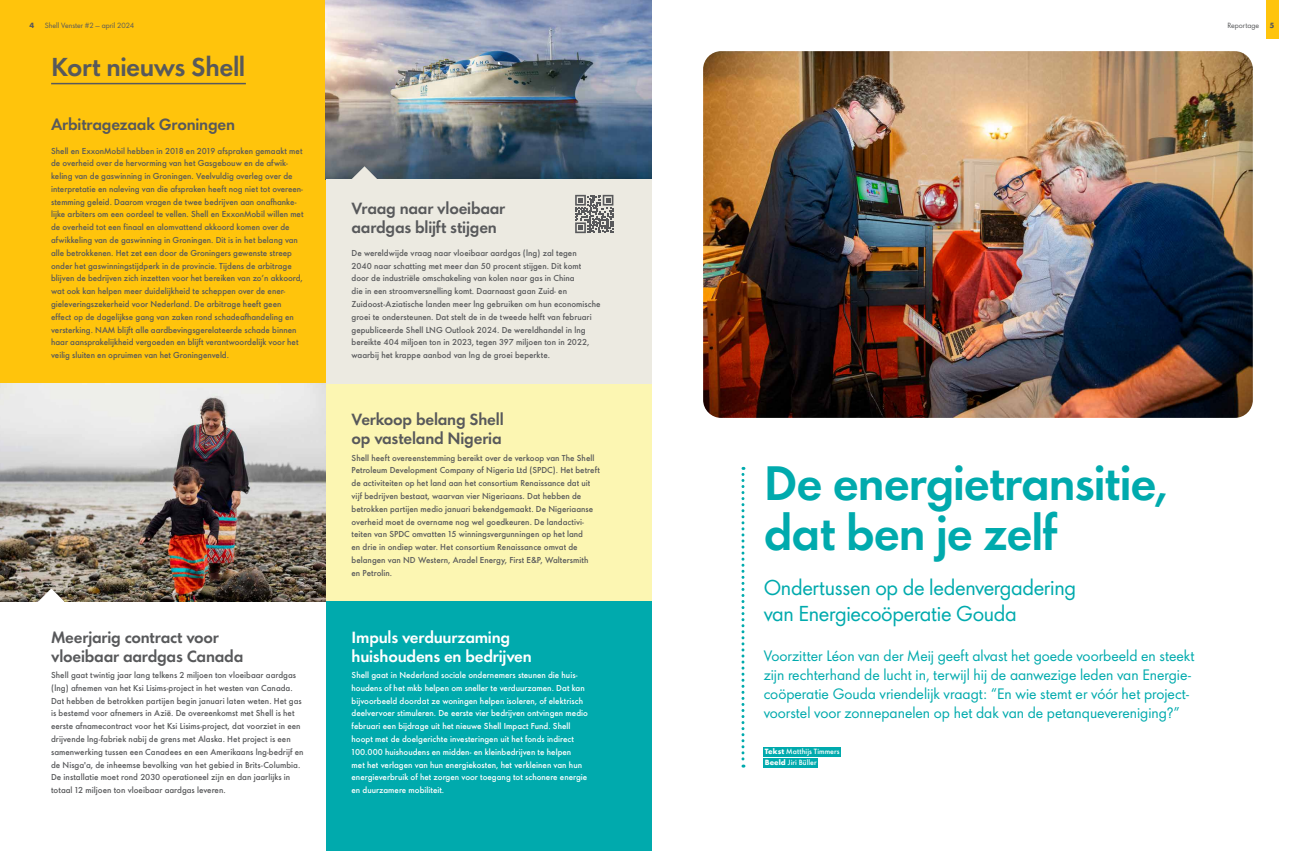
<style>
.page{position:relative;width:1304px;height:851px;background:#fff}
.page>*{position:absolute;margin:0;border:0;box-sizing:border-box;transform-origin:0 0}
.t1{font:800 44.7px/50px "Shell";letter-spacing:-.025em;color:#00aaad}
.t2{font:800 24px "Shell";letter-spacing:-.02em;color:#58595b}
.t3{font:20px/26px "Shell";letter-spacing:-.015em;color:#00aaad}
.t4{font:800 15px/19px "Shell";letter-spacing:-.015em;color:#58595b}
.t5{font:800 15px/19px "Shell";letter-spacing:-.015em;color:#fff}
.t6{font:14px/19px "Shell";color:#00aaad}
.t7{font:500 8px/12.8px "Shell";color:#58595b}
.t8{font:500 8px/12.8px "Shell";color:#fff}
.t9{font:500 7px/11px "Shell";color:#fff}
.t10{font:7px "Shell";color:#58595b}
.t11{font:700 7px "Shell";color:#58595b}
.s1{font-weight:700}
</style>
<div class="page">
<div style="left:0;top:0;width:326px;height:435px;background:#ffc40c"></div>
<img style="left:326px;top:0;width:326px;height:179px">
<img style="left:0;top:384px;width:326px;height:217px">
<div style="left:326px;top:384px;width:326px;height:230px;background:#fcf6b2"></div>
<div style="left:326px;top:601px;width:326px;height:249px;background:#00aaad"></div>
<div style="left:326px;top:179px;width:326px;height:205px;background:#eceae1"></div>
<hr style="left:51px;top:83px;width:195px;height:1px;background:#58595b">
<svg style="left:26px;top:588px;width:51px;height:14px"></svg>
<svg style="left:339px;top:166px;width:51px;height:13px"></svg>
<div style="left:763px;top:747px;width:78px;height:9px;background:#00aaad"></div>
<div style="left:763px;top:758px;width:55px;height:9px;background:#00aaad"></div>
<svg style="left:741px;top:467px;width:3px;height:300px"></svg>
<img style="left:703px;top:51px;width:550px;height:367px">
<svg style="left:575px;top:195px;width:38px;height:38px"></svg>
<div style="left:1266px;top:0;width:12px;height:38px;background:#ffc40c"></div>
<p class="t11" style="left:30px;top:20px;width:6px">4</p>
<p class="t10" style="left:45px;top:20px;width:91px">Shell Venster #2 — april 2024</p>
<p class="t10" style="left:1227px;top:20px;width:33px">Reportage</p>
<p class="t11" style="left:1270px;top:20px;width:6px">5</p>
<h2 class="t2" style="left:51px;top:47px;width:196px">Kort nieuws Shell</h2>
<h3 class="t4" style="left:51px;top:114px;width:185px">Arbitragezaak Groningen</h3>
<p class="t7" style="left:51px;top:143px;width:254px">Shell en ExxonMobil hebben in 2018 en 2019 afspraken gemaakt met de overheid over de hervorming van het Gasgebouw en de afwik&shy;keling van de gaswinning in Groningen. Veelvuldig overleg over de interpretatie en naleving van die afspraken heeft nog niet tot overeen&shy;stemming geleid. Daarom vragen de twee bedrijven aan onafhanke&shy;lijke arbiters om een oordeel te vellen. Shell en ExxonMobil willen met de overheid tot een finaal en alomvattend akkoord komen over de afwikkeling van de gaswinning in Groningen. Dit is in het belang van alle betrokkenen. Het zet een door de Groningers gewenste streep onder het gaswinningstijdperk in de provincie. Tijdens de arbitrage blijven de bedrijven zich inzetten voor het bereiken van zo’n akkoord, wat ook kan helpen meer duidelijkheid te scheppen over de ener&shy;gieleveringszekerheid voor Nederland. De arbitrage heeft geen effect op de dagelijkse gang van zaken rond schadeafhandeling en versterking. NAM blijft alle aardbevingsgerelateerde schade binnen haar aansprakelijkheid vergoeden en blijft verantwoordelijk voor het veilig sluiten en opruimen van het Groningenveld.</p>
<h3 class="t4" style="left:51px;top:626px;width:194px">Meerjarig contract voor vloeibaar aardgas Canada</h3>
<p class="t7" style="left:51px;top:667px;width:254px">Shell gaat twintig jaar lang telkens 2 miljoen ton vloeibaar aardgas (lng) afnemen van het Ksi Lisims-project in het westen van Canada.<br>Dat hebben de betrokken partijen begin januari laten weten. Het gas is bestemd voor afnemers in Azië. De overeenkomst met Shell is het eerste afnamecontract voor het Ksi Lisims-project, dat voorziet in een drijvende lng-fabriek nabij de grens met Alaska. Het project is een samenwerking tussen een Canadees en een Amerikaans lng-bedrijf en de Nisga'a, de inheemse bevolking van het gebied in Brits-Columbia.<br>De installatie moet rond 2030 operationeel zijn en dan jaarlijks in totaal 12 miljoen ton vloeibaar aardgas leveren.</p>
<h3 class="t4" style="left:352px;top:197px;width:155px">Vraag naar vloeibaar aardgas blijft stijgen</h3>
<p class="t7" style="left:352px;top:246px;width:251px">De wereldwijde vraag naar vloeibaar aardgas (lng) zal tegen<br>2040 naar schatting met meer dan 50 procent stijgen. Dit komt door de industriële omschakeling van kolen naar gas in China<br>die in een stroomversnelling komt. Daarnaast gaan Zuid- en Zuidoost-Aziatische landen meer lng gebruiken om hun economische groei te ondersteunen. Dat stelt de in de tweede helft van februari gepubliceerde Shell LNG Outlook 2024. De wereldhandel in lng bereikte 404 miljoen ton in 2023, tegen 397 miljoen ton in 2022, waarbij het krappe aanbod van lng de groei beperkte.</p>
<h3 class="t4" style="left:352px;top:408px;width:154px">Verkoop belang Shell op vasteland Nigeria</h3>
<p class="t7" style="left:352px;top:450px;width:250px">Shell heeft overeenstemming bereikt over de verkoop van The Shell Petroleum Development Company of Nigeria Ltd (SPDC). Het betreft de activiteiten op het land aan het consortium Renaissance dat uit vijf bedrijven bestaat, waarvan vier Nigeriaans. Dat hebben de betrokken partijen medio januari bekendgemaakt. De Nigeriaanse overheid moet de overname nog wel goedkeuren. De landactivi&shy;teiten van SPDC omvatten 15 winningsvergunningen op het land<br>en drie in ondiep water. Het consortium Renaissance omvat de belangen van ND Western, Aradel Energy, First E&amp;P, Waltersmith<br>en Petrolin.</p>
<h3 class="t5" style="left:352px;top:626px;width:182px">Impuls verduurzaming huishoudens en bedrijven</h3>
<p class="t8" style="left:352px;top:667px;width:238px">Shell gaat in Nederland sociale ondernemers steunen die huis&shy;houdens of het mkb helpen om sneller te verduurzamen. Dat kan bijvoorbeeld doordat ze woningen helpen isoleren, of elektrisch deelvervoer stimuleren. De eerste vier bedrijven ontvingen medio februari een bijdrage uit het nieuwe Shell Impact Fund. Shell hoopt met de doelgerichte investeringen uit het fonds indirect 100.000 huishoudens en midden- en kleinbedrijven te helpen<br>met het verlagen van hun energiekosten, het verkleinen van hun energieverbruik of het zorgen voor toegang tot schonere energie en duurzamere mobiliteit.</p>
<h1 class="t1" style="left:764px;top:454px;width:405px">De energietransitie, dat ben je zelf</h1>
<h3 class="t3" style="left:764px;top:573px;width:314px">Ondertussen op de ledenvergadering van Energiecoöperatie Gouda</h3>
<p class="t6" style="left:764px;top:645px;width:432px">Voorzitter Léon van der Meij geeft alvast het goede voorbeeld en steekt zijn rechterhand de lucht in, terwijl hij de aanwezige leden van Energie&shy;coöperatie Gouda vriendelijk vraagt: “En wie stemt er vóór het project&shy;voorstel voor zonnepanelen op het dak van de petanquevereniging?”</p>
<p class="t9" style="left:765px;top:745px;width:76px"><span class="s1">Tekst</span> Matthijs Timmers<br><span class="s1">Beeld</span> Jiri Büller</p>
</div>
